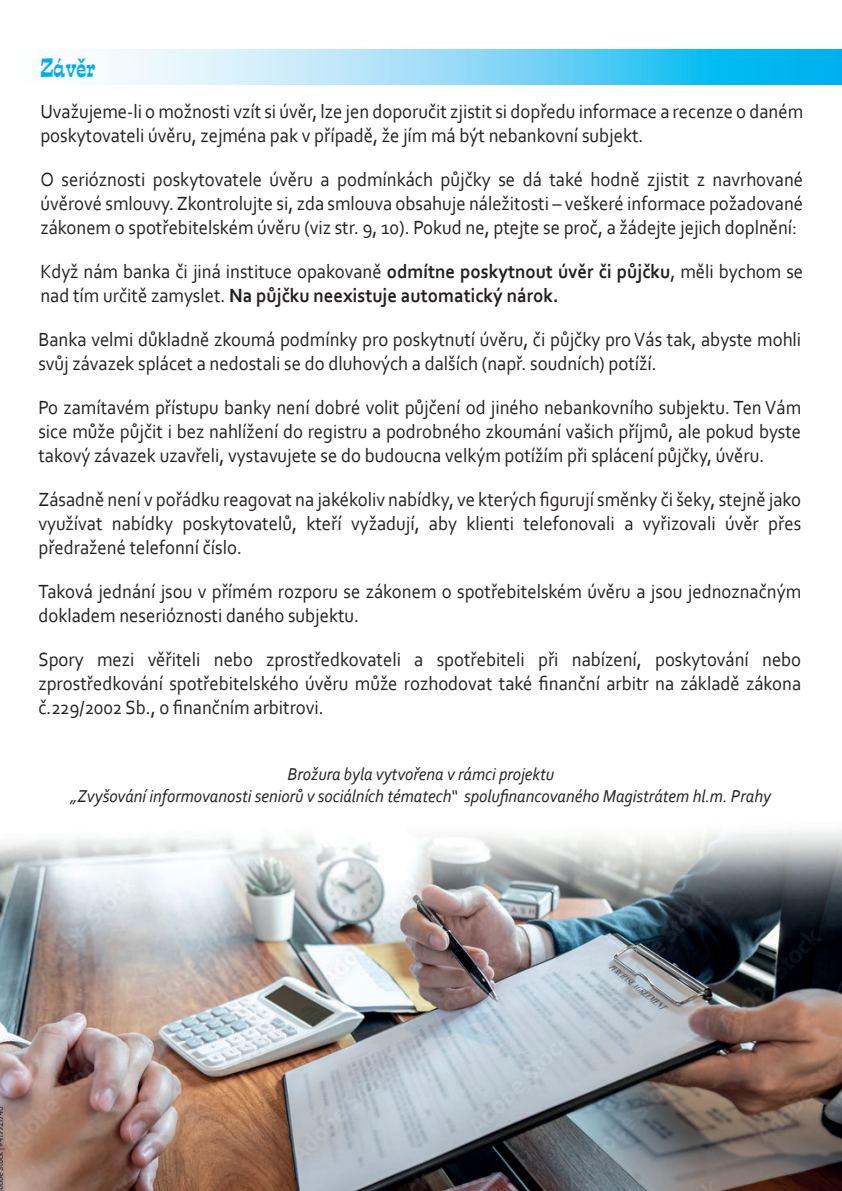
<style>
.page{position:relative;width:842px;height:1191px;background:#fff}
.page>*{position:absolute;margin:0;border:0;box-sizing:border-box;transform-origin:0 0}
.t1{font:24px "Expo CE";color:#00aeef;scale:.72 1}
.t2{font:20px/24px "Corbel";color:#231f20;scale:.93 1}
.t3{font:italic 18px/22px "Corbel";color:#231f20;text-align:center;scale:.93 1}
.s1{font-weight:700}
</style>
<div class="page">
<img style="left:0;top:830px;width:842px;height:361px">
<svg style="left:107px;top:50px;width:735px;height:35px;background:#7ed7f6"></svg>
<p class="t1" style="left:40px;top:52px;width:78px">Závěr</p>
<p class="t2" style="left:40px;top:98px;width:822px">Uvažujeme-li o možnosti vzít si úvěr, lze jen doporučit zjistit si dopředu informace a recenze o daném poskytovateli úvěru, zejména pak v případě, že jím má být nebankovní subjekt.</p>
<p class="t2" style="left:40px;top:166px;width:822px;text-align:justify">O serióznosti poskytovatele úvěru a podmínkách půjčky se dá také hodně zjistit z navrhované úvěrové smlouvy. Zkontrolujte si, zda smlouva obsahuje náležitosti – veškeré informace požadované zákonem o spotřebitelském úvěru (viz str. 9, 10). Pokud ne, ptejte se proč, a žádejte jejich doplnění:</p>
<p class="t2" style="left:40px;top:258px;width:822px">Když nám banka či jiná instituce opakovaně <span class="s1">odmítne poskytnout úvěr či půjčku</span>, měli bychom se nad tím určitě zamyslet. <span class="s1">Na půjčku neexistuje automatický nárok.</span></p>
<p class="t2" style="left:38px;top:327px;width:822px">Banka velmi důkladně zkoumá podmínky pro poskytnutí úvěru, či půjčky pro Vás tak, abyste mohli svůj závazek splácet a nedostali se do dluhových a dalších (např. soudních) potíží.</p>
<p class="t2" style="left:38px;top:395px;width:822px;text-align:justify">Po zamítavém přístupu banky není dobré volit půjčení od jiného nebankovního subjektu. Ten Vám sice může půjčit i bez nahlížení do registru a podrobného zkoumání vašich příjmů, ale pokud byste takový závazek uzavřeli, vystavujete se do budoucna velkým potížím při splácení půjčky, úvěru.</p>
<p class="t2" style="left:38px;top:487px;width:822px;text-align:justify">Zásadně není v pořádku reagovat na jakékoliv nabídky, ve kterých figurují směnky či šeky, stejně jako využívat nabídky poskytovatelů, kteří vyžadují, aby klienti telefonovali a vyřizovali úvěr přes předražené telefonní číslo.</p>
<p class="t2" style="left:38px;top:579px;width:822px">Taková jednání jsou v přímém rozporu se zákonem o spotřebitelském úvěru a jsou jednoznačným dokladem neserióznosti daného subjektu.</p>
<p class="t2" style="left:38px;top:647px;width:822px;text-align:justify">Spory mezi věřiteli nebo zprostředkovateli a spotřebiteli při nabízení, poskytování nebo zprostředkování spotřebitelského úvěru může rozhodovat také finanční arbitr na základě zákona č.229/2002 Sb., o finančním arbitrovi.</p>
<p class="t3" style="left:71px;top:763px;width:754px">Brožura byla vytvořena v rámci projektu<br>„Zvyšování informovanosti seniorů v sociálních tématech“ spolufinancovaného Magistrátem hl.m. Prahy</p>
</div>
